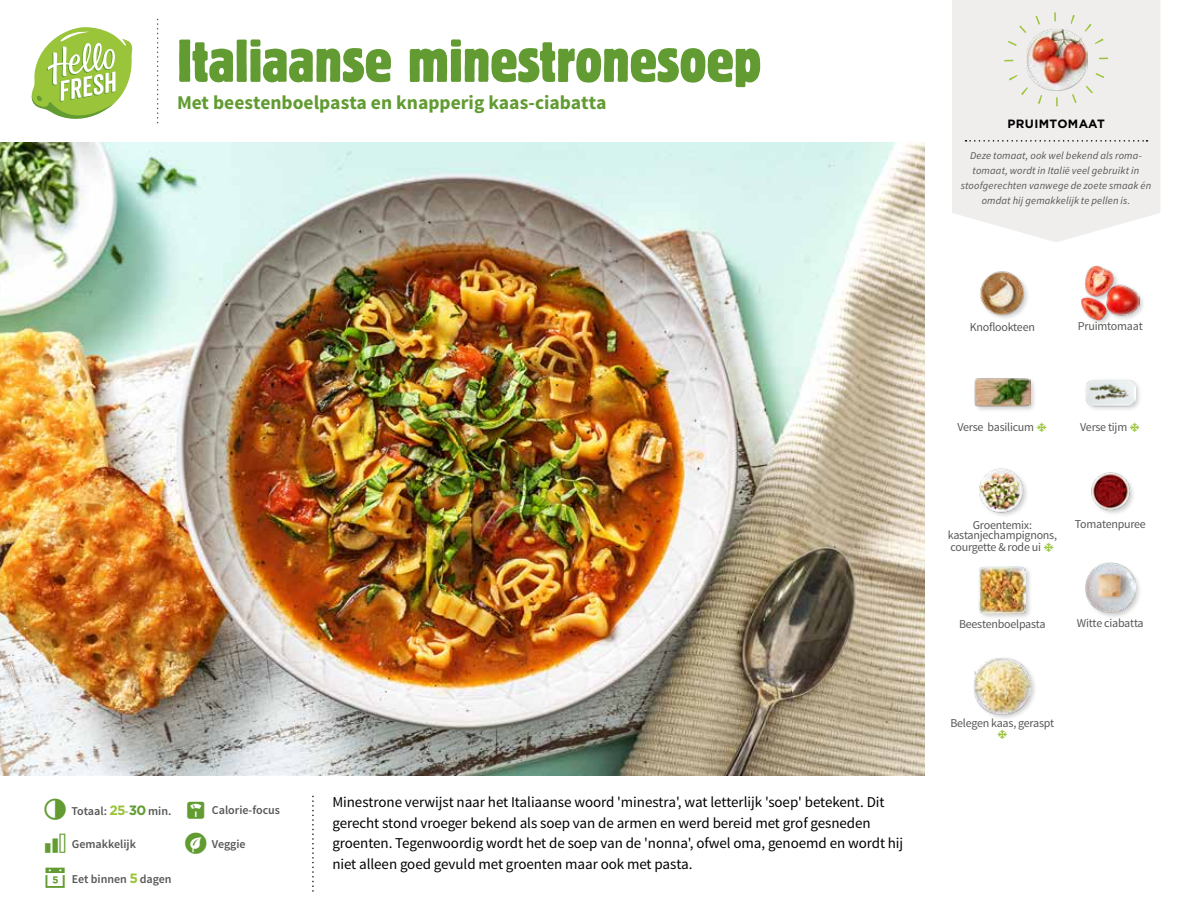
<style>
.page{position:relative;width:1188px;height:918px;background:#fff}
.page>*{position:absolute;margin:0;border:0;box-sizing:border-box;transform-origin:0 0}
.t1{font:condensed 60px "Block Berthold BQ";color:#619b31}
.t2{font:700 19.5px "Source Sans Pro";color:#619b31}
.t3{font:15px/20.5px "Source Sans Pro";letter-spacing:-.005em;color:#000}
.t4{font:12px/12px "Source Sans Pro";letter-spacing:-.02em;color:#575756}
.t5{font:600 12px "Source Sans Pro";color:#575756}
.t6{font:700 12px "Gotham";letter-spacing:.03em;color:#000}
.t7{font:italic 10.5px/14.7px "Source Sans Pro";letter-spacing:.01em;color:#575756;text-align:center}
.s1{font-family:"Gotham";font-weight:700;font-size:13.5px;color:#9ac43a}
.s2{color:#87ac54}
.s3{font-family:"Gotham";font-weight:700;font-size:13.5px;color:#619b31}
</style>
<div class="page">
<svg style="left:31px;top:27px;width:102px;height:92px"></svg>
<img style="left:0;top:142px;width:925px;height:634px">
<svg style="left:952px;top:0;width:208px;height:242px;background:#f0eeed"></svg>
<svg style="left:966px;top:140px;width:182px;height:2px"></svg>
<div style="left:1004px;top:12px;width:104px;height:94px;border:9px dashed #9ac43a;border-radius:50%"></div>
<div style="left:1080px;top:265px;width:66px;height:62px;background:#000;opacity:.2"></div>
<img style="left:1082px;top:266px;width:57px;height:54px">
<img style="left:1091px;top:472px;width:42px;height:42px">
<div style="left:1085px;top:378px;width:57px;height:34px;background:#000;opacity:.2"></div>
<img style="left:1085px;top:378px;width:50px;height:34px">
<div style="left:1084px;top:562px;width:58px;height:58px;background:#000;opacity:.2"></div>
<img style="left:1085px;top:563px;width:50px;height:50px">
<img style="left:980px;top:271px;width:48px;height:47px">
<img style="left:979px;top:468px;width:48px;height:48px">
<div style="left:977px;top:565px;width:56px;height:56px;background:#000;opacity:.2"></div>
<img style="left:978px;top:566px;width:47px;height:48px">
<div style="left:972px;top:656px;width:65px;height:65px;background:#000;opacity:.2"></div>
<img style="left:973px;top:657px;width:57px;height:57px">
<div style="left:973px;top:377px;width:64px;height:36px;background:#000;opacity:.2"></div>
<img style="left:973px;top:377px;width:57px;height:36px">
<img style="left:1025px;top:29px;width:62px;height:61px">
<h1 class="t1" style="left:177px;top:26px;width:586px">Italiaanse minestronesoep</h1>
<h2 class="t2" style="left:177px;top:90px;width:431px">Met beestenboelpasta en knapperig kaas-ciabatta</h2>
<p class="t6" style="left:1008px;top:116px;width:99px">PRUIMTOMAAT</p>
<p class="t7" style="left:961px;top:149px;width:192px">Deze tomaat, ook wel bekend als roma&shy;tomaat, wordt in Italië veel gebruikt in stoofgerechten vanwege de zoete smaak én omdat hij gemakkelijk te pellen is.</p>
<p class="t5" style="left:71px;top:803px;width:101px">Totaal: <span class="s1">25</span><span class="s2">-</span><span class="s3">30</span> min.</p>
<p class="t5" style="left:212px;top:803px;width:70px">Calorie-focus</p>
<p class="t5" style="left:72px;top:837px;width:66px">Gemakkelijk</p>
<p class="t5" style="left:212px;top:837px;width:35px">Veggie</p>
<p class="t5" style="left:72px;top:871px;width:101px">Eet binnen <span class="s1">5</span> dagen</p>
<p class="t3" style="left:332px;top:792px;width:572px">Minestrone verwijst naar het Italiaanse woord 'minestra', wat letterlijk 'soep' betekent. Dit gerecht stond vroeger bekend als soep van de armen en werd bereid met grof gesneden groenten. Tegenwoordig wordt het de soep van de 'nonna', ofwel oma, genoemd en wordt hij niet alleen goed gevuld met groenten maar ook met pasta.</p>
<p class="t4" style="left:970px;top:321px;width:67px">Knoflookteen</p>
<p class="t4" style="left:1078px;top:321px;width:66px">Pruimtomaat</p>
<p class="t4" style="left:957px;top:421px;width:78px">Verse basilicum</p>
<p class="t4" style="left:1080px;top:421px;width:49px">Verse tijm</p>
<p class="t4" style="left:973px;top:519px;width:61px">Groentemix:</p>
<p class="t4" style="left:1075px;top:519px;width:73px">Tomatenpuree</p>
<p class="t4" style="left:948px;top:529px;width:111px">kastanjechampignons, courgette &amp; rode ui</p>
<p class="t4" style="left:959px;top:618px;width:88px">Beestenboelpasta</p>
<p class="t4" style="left:1077px;top:618px;width:68px">Witte ciabatta</p>
<p class="t4" style="left:950px;top:717px;width:105px">Belegen kaas, geraspt</p>
</div>
